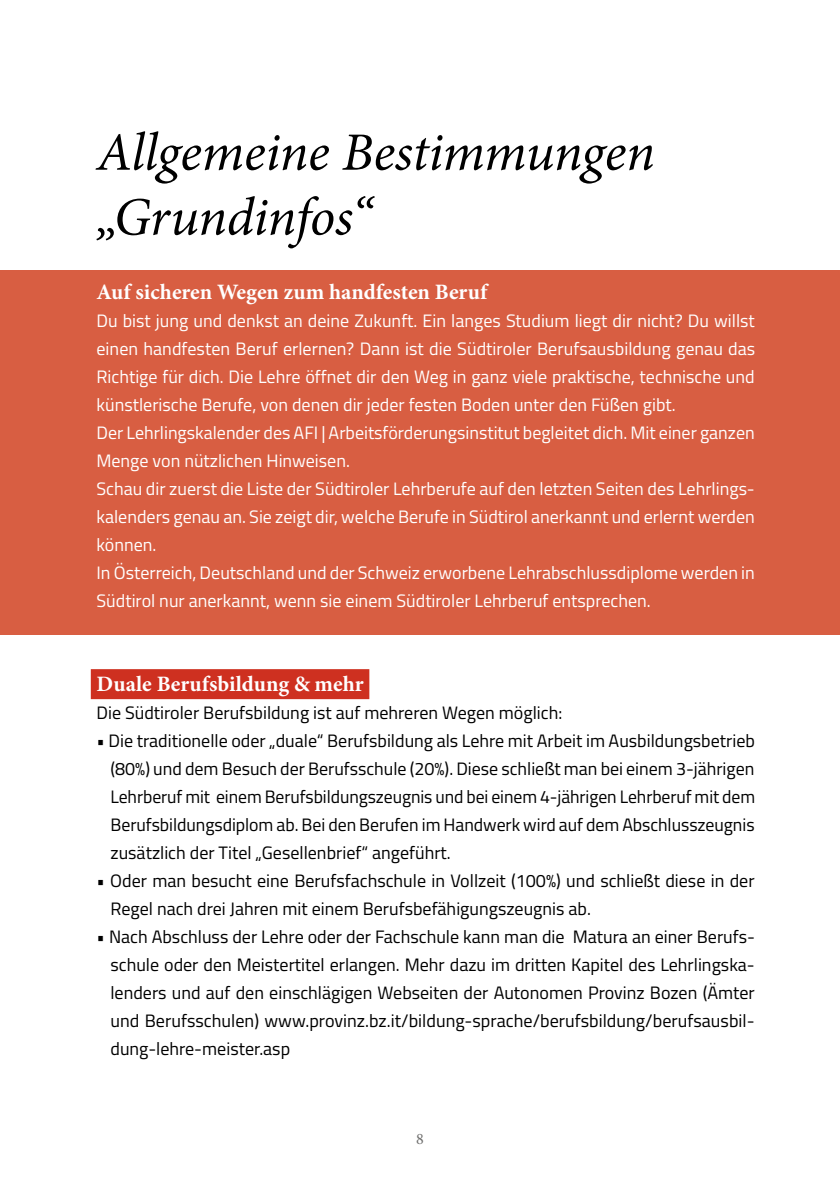
<style>
.page{position:relative;width:840px;height:1191px;background:#fff}
.page>*{position:absolute;margin:0;border:0;box-sizing:border-box;transform-origin:0 0}
.t1{font:italic 54px/64.8px "Minion Pro";letter-spacing:-.01em;color:#000}
.t2{font:700 22px "Minion Pro";color:#fff}
.t3{font:18px/28px "Cairo";color:#000;text-align:justify}
.t4{font:18px/28px "Cairo";color:#fff}
.t5{font:16px "Minion Pro";color:#6f6f6e}
</style>
<div class="page">
<div style="left:0;top:270px;width:839px;height:364px;background:#d85e42"></div>
<div style="left:91px;top:669px;width:278px;height:30px;background:#ce3020"></div>
<h1 class="t1" style="left:96px;top:120px;width:559px">Allgemeine Bestimmungen „Grundinfos“</h1>
<p class="t2" style="left:96px;top:276px;width:392px">Auf sicheren Wegen zum handfesten Beruf</p>
<p class="t4" style="left:96px;top:306px;width:660px">Du bist jung und denkst an deine Zukunft. Ein langes Studium liegt dir nicht? Du willst einen handfesten Beruf erlernen? Dann ist die Südtiroler Berufsausbildung genau das Richtige für dich. Die Lehre öffnet dir den Weg in ganz viele praktische, technische und künstlerische Berufe, von denen dir jeder festen Boden unter den Füßen gibt.<br>Der Lehrlingskalender des AFI | Arbeitsförderungsinstitut begleitet dich. Mit einer ganzen Menge von nützlichen Hinweisen.<br>Schau dir zuerst die Liste der Südtiroler Lehrberufe auf den letzten Seiten des Lehrlings&shy;kalenders genau an. Sie zeigt dir, welche Berufe in Südtirol anerkannt und erlernt werden können.<br>In Österreich, Deutschland und der Schweiz erworbene Lehrabschlussdiplome werden in Südtirol nur anerkannt, wenn sie einem Südtiroler Lehrberuf entsprechen.</p>
<p class="t2" style="left:96px;top:668px;width:268px">Duale Berufsbildung &amp; mehr</p>
<p class="t3" style="left:96px;top:698px;width:467px">Die Südtiroler Berufsbildung ist auf mehreren Wegen möglich:</p>
<p class="t3" style="left:110px;top:726px;width:646px;text-indent:-14px">• Die traditionelle oder „duale“ Berufsbildung als Lehre mit Arbeit im Ausbildungsbetrieb (80%) und dem Besuch der Berufsschule (20%). Diese schließt man bei einem 3-jährigen Lehrberuf mit einem Berufsbildungszeugnis und bei einem 4-jährigen Lehrberuf mit dem Berufsbildungsdiplom ab. Bei den Berufen im Handwerk wird auf dem Abschlusszeugnis zusätzlich der Titel „Gesellenbrief“ angeführt.</p>
<p class="t3" style="left:110px;top:866px;width:645px;text-indent:-14px">• Oder man besucht eine Berufsfachschule in Vollzeit (100%) und schließt diese in der<br>Regel nach drei Jahren mit einem Berufsbefähigungszeugnis ab.</p>
<p class="t3" style="left:110px;top:922px;width:645px;text-indent:-14px">• Nach Abschluss der Lehre oder der Fachschule kann man die Matura an einer Berufs&shy;schule oder den Meistertitel erlangen. Mehr dazu im dritten Kapitel des Lehrlingska&shy;lenders und auf den einschlägigen Webseiten der Autonomen Provinz Bozen (Ämter und Berufsschulen) www.provinz.bz.it/bildung-sprache/berufsbildung/berufsausbil&shy;dung-lehre-meister.asp</p>
<p class="t5" style="left:416px;top:1127px;width:9px">8</p>
</div>
